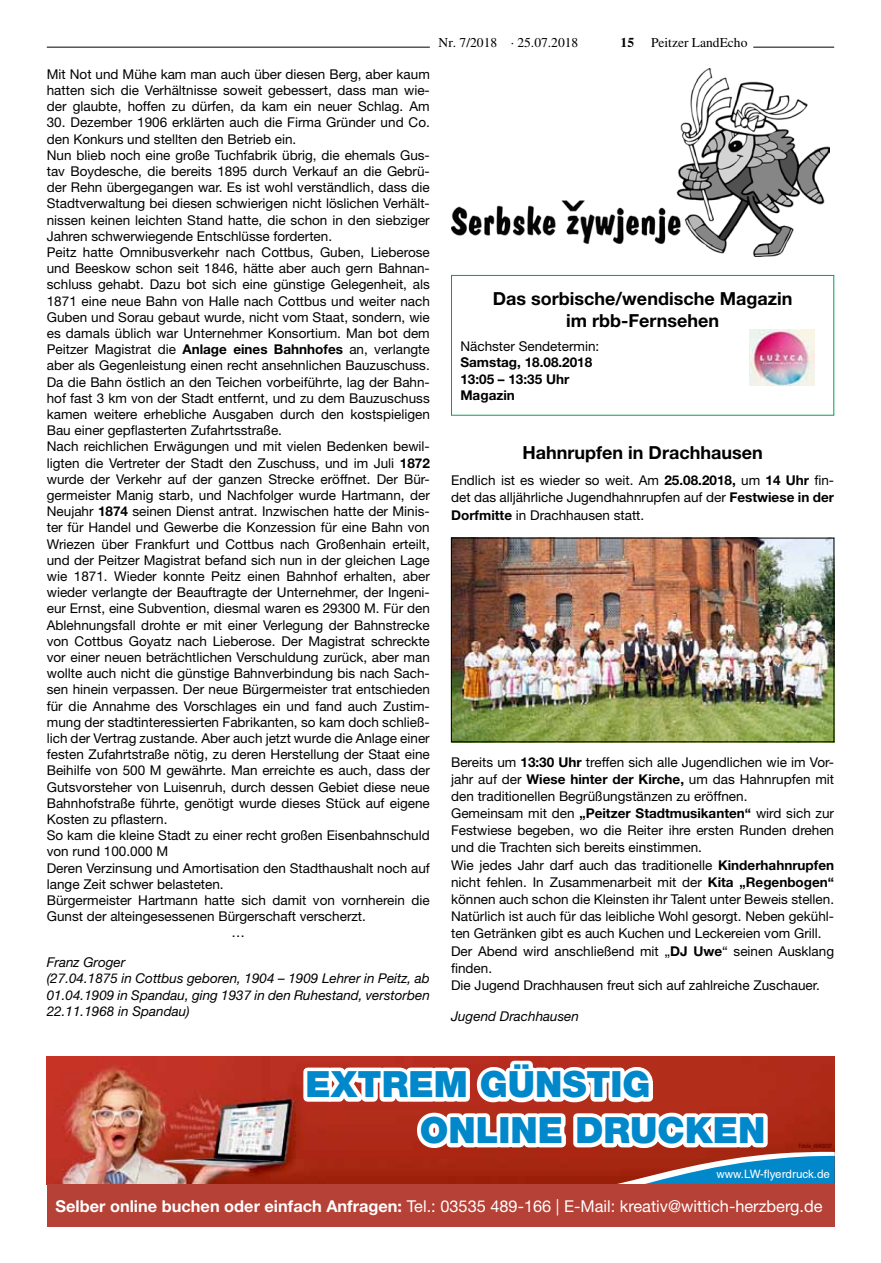
<style>
.page{position:relative;width:881px;height:1263px;background:#fff}
.page>*{position:absolute;margin:0;border:0;box-sizing:border-box;transform-origin:0 0}
.t1{font:900 36px/45.8px "Helvetica Neue LT Com";color:#0088ca}
.t2{font:700 18px/21.6px "Helvetica Neue LT";color:#000;text-align:center}
.t3{font:16.35px "Helvetica Neue LT";color:#fff}
.t4{font:13.5px/17.2px "Helvetica Neue LT";color:#000;text-align:justify}
.t5{font:italic 13.5px/16.2px "Helvetica Neue LT";color:#000}
.t6{font:700 13.5px/16.2px "Helvetica Neue LT";color:#000}
.t7{font:13.5px "Times LT";color:#000}
.t8{font:11.55px "Helvetica";color:#fff}
.t9{font:500 condensed 6px "Helvetica Neue LT Com";color:#680000;scale:.8 1}
.s1{font-weight:700}
</style>
<div class="page">
<hr style="left:753px;top:47px;width:80px;height:1px;background:#000">
<hr style="left:47px;top:47px;width:382px;height:1px;background:#000">
<img style="left:451px;top:68px;width:378px;height:188px">
<div style="left:451px;top:275px;width:382px;height:141px;border:1px solid #00a158"></div>
<img style="left:453px;top:540px;width:378px;height:200px">
<div style="left:451px;top:538px;width:382px;height:204px;border:1px solid #000"></div>
<img style="left:749px;top:330px;width:64px;height:55px">
<img style="left:47px;top:1057px;width:252px;height:127px">
<svg style="left:299px;top:1057px;width:534px;height:127px"></svg>
<div style="left:586px;top:1125px;width:5px;height:9px;background:#fff;border-radius:50%"></div>
<div style="left:47px;top:1184px;width:786px;height:43px;background:#b64137"></div>
<p class="t4" style="left:47px;top:66px;width:384px;line-height:16.2px">Mit Not und Mühe kam man auch über diesen Berg, aber kaum hatten sich die Verhältnisse soweit gebessert, dass man wie&shy;der glaubte, hoffen zu dürfen, da kam ein neuer Schlag. Am</p>
<p class="t4" style="left:47px;top:114px;width:384px">30. Dezember 1906 erklärten auch die Firma Gründer und Co.</p>
<p class="t4" style="left:47px;top:130px;width:251px">den Konkurs und stellten den Betrieb ein.</p>
<p class="t4" style="left:47px;top:146px;width:384px">Nun blieb noch eine große Tuchfabrik übrig, die ehemals Gus-</p>
<p class="t4" style="left:47px;top:162px;width:384px">tav Boydesche, die bereits 1895 durch Verkauf an die Gebrü-</p>
<p class="t4" style="left:47px;top:178px;width:384px">der Rehn übergegangen war. Es ist wohl verständlich, dass die</p>
<p class="t4" style="left:47px;top:195px;width:384px">Stadtverwaltung bei diesen schwierigen nicht löslichen Verhält-</p>
<p class="t4" style="left:47px;top:211px;width:384px">nissen keinen leichten Stand hatte, die schon in den siebziger</p>
<p class="t4" style="left:47px;top:227px;width:287px">Jahren schwerwiegende Entschlüsse forderten.</p>
<p class="t4" style="left:47px;top:243px;width:384px">Peitz hatte Omnibusverkehr nach Cottbus, Guben, Lieberose</p>
<p class="t4" style="left:47px;top:259px;width:384px">und Beeskow schon seit 1846, hätte aber auch gern Bahnan-</p>
<p class="t4" style="left:47px;top:276px;width:384px">schluss gehabt. Dazu bot sich eine günstige Gelegenheit, als</p>
<p class="t4" style="left:47px;top:292px;width:384px">1871 eine neue Bahn von Halle nach Cottbus und weiter nach</p>
<p class="t4" style="left:47px;top:308px;width:384px">Guben und Sorau gebaut wurde, nicht vom Staat, sondern, wie</p>
<p class="t4" style="left:47px;top:324px;width:384px">es damals üblich war Unternehmer Konsortium. Man bot dem</p>
<p class="t4" style="left:47px;top:340px;width:384px">Peitzer Magistrat die <span class="s1">Anlage eines Bahnhofes</span> an, verlangte</p>
<p class="t4" style="left:47px;top:357px;width:384px">aber als Gegenleistung einen recht ansehnlichen Bauzuschuss.</p>
<p class="t4" style="left:47px;top:373px;width:384px">Da die Bahn östlich an den Teichen vorbeiführte, lag der Bahn-</p>
<p class="t4" style="left:47px;top:389px;width:384px">hof fast 3 km von der Stadt entfernt, und zu dem Bauzuschuss</p>
<p class="t4" style="left:47px;top:405px;width:384px">kamen weitere erhebliche Ausgaben durch den kostspieligen</p>
<p class="t4" style="left:47px;top:421px;width:237px">Bau einer gepflasterten Zufahrtsstraße.</p>
<p class="t4" style="left:47px;top:438px;width:384px">Nach reichlichen Erwägungen und mit vielen Bedenken bewil-</p>
<p class="t4" style="left:47px;top:454px;width:384px">ligten die Vertreter der Stadt den Zuschuss, und im Juli <span class="s1">1872</span></p>
<p class="t4" style="left:47px;top:470px;width:384px">wurde der Verkehr auf der ganzen Strecke eröffnet. Der Bür-</p>
<p class="t4" style="left:47px;top:486px;width:384px">germeister Manig starb, und Nachfolger wurde Hartmann, der</p>
<p class="t4" style="left:47px;top:502px;width:384px">Neujahr <span class="s1">1874</span> seinen Dienst antrat. Inzwischen hatte der Minis-</p>
<p class="t4" style="left:47px;top:519px;width:384px">ter für Handel und Gewerbe die Konzession für eine Bahn von</p>
<p class="t4" style="left:47px;top:535px;width:384px">Wriezen über Frankfurt und Cottbus nach Großenhain erteilt,</p>
<p class="t4" style="left:47px;top:551px;width:384px">und der Peitzer Magistrat befand sich nun in der gleichen Lage</p>
<p class="t4" style="left:47px;top:567px;width:384px">wie 1871. Wieder konnte Peitz einen Bahnhof erhalten, aber</p>
<p class="t4" style="left:47px;top:583px;width:384px">wieder verlangte der Beauftragte der Unternehmer, der Ingeni-</p>
<p class="t4" style="left:47px;top:600px;width:384px">eur Ernst, eine Subvention, diesmal waren es 29300 M. Für den</p>
<p class="t4" style="left:47px;top:616px;width:384px">Ablehnungsfall drohte er mit einer Verlegung der Bahnstrecke</p>
<p class="t4" style="left:47px;top:632px;width:384px">von Cottbus Goyatz nach Lieberose. Der Magistrat schreckte</p>
<p class="t4" style="left:47px;top:648px;width:384px">vor einer neuen beträchtlichen Verschuldung zurück, aber man</p>
<p class="t4" style="left:47px;top:664px;width:384px">wollte auch nicht die günstige Bahnverbindung bis nach Sach-</p>
<p class="t4" style="left:47px;top:681px;width:384px">sen hinein verpassen. Der neue Bürgermeister trat entschieden</p>
<p class="t4" style="left:47px;top:697px;width:384px">für die Annahme des Vorschlages ein und fand auch Zustim-</p>
<p class="t4" style="left:47px;top:713px;width:384px">mung der stadtinteressierten Fabrikanten, so kam doch schließ-</p>
<p class="t4" style="left:47px;top:729px;width:384px">lich der Vertrag zustande. Aber auch jetzt wurde die Anlage einer</p>
<p class="t4" style="left:47px;top:745px;width:384px">festen Zufahrtstraße nötig, zu deren Herstellung der Staat eine</p>
<p class="t4" style="left:47px;top:762px;width:384px">Beihilfe von 500 M gewährte. Man erreichte es auch, dass der</p>
<p class="t4" style="left:47px;top:778px;width:384px">Gutsvorsteher von Luisenruh, durch dessen Gebiet diese neue</p>
<p class="t4" style="left:47px;top:794px;width:384px">Bahnhofstraße führte, genötigt wurde dieses Stück auf eigene</p>
<p class="t4" style="left:47px;top:810px;width:122px">Kosten zu pflastern.</p>
<p class="t4" style="left:47px;top:826px;width:384px">So kam die kleine Stadt zu einer recht großen Eisenbahnschuld</p>
<p class="t4" style="left:47px;top:843px;width:123px">von rund 100.000 M</p>
<p class="t4" style="left:47px;top:859px;width:384px">Deren Verzinsung und Amortisation den Stadthaushalt noch auf</p>
<p class="t4" style="left:47px;top:875px;width:178px">lange Zeit schwer belasteten.</p>
<p class="t4" style="left:47px;top:891px;width:384px">Bürgermeister Hartmann hatte sich damit von vornherein die</p>
<p class="t4" style="left:47px;top:907px;width:320px">Gunst der alteingesessenen Bürgerschaft verscherzt.</p>
<p class="t4" style="left:231px;top:924px;width:15px">…</p>
<p class="t5" style="left:47px;top:954px;width:384px">Franz Groger<br>(27.04.1875 in Cottbus geboren, 1904 – 1909 Lehrer in Peitz, ab 01.04.1909 in Spandau, ging 1937 in den Ruhestand, verstorben 22.11.1968 in Spandau)</p>
<p class="t7" style="left:438px;top:34px;width:141px">Nr. 7/2018 · 25.07.2018</p>
<p class="t7" style="left:620px;top:34px;width:128px"><span class="s1">15</span> Peitzer LandEcho</p>
<h2 class="t2" style="left:492px;top:287px;width:301px">Das sorbische/wendische Magazin im rbb-Fernsehen</h2>
<p class="t4" style="left:460px;top:338px;width:140px">Nächster Sendetermin:</p>
<p class="t6" style="left:460px;top:354px;width:133px">Samstag, 18.08.2018<br>13:05 – 13:35 Uhr<br>Magazin</p>
<h2 class="t2" style="left:522px;top:442px;width:242px">Hahnrupfen in Drachhausen</h2>
<p class="t4" style="left:451px;top:471px;width:384px">Endlich ist es wieder so weit. Am <span class="s1">25.08.2018,</span> um <span class="s1">14 Uhr</span> fin&shy;det das alljährliche Jugendhahnrupfen auf der <span class="s1">Festwiese in der Dorfmitte</span> in Drachhausen statt.</p>
<p class="t4" style="left:451px;top:753px;width:384px;text-align:left">Bereits um <span class="s1">13:30 Uhr</span> treffen sich alle Jugendlichen wie im Vor&shy;jahr auf der <span class="s1">Wiese hinter der Kirche,</span> um das Hahnrupfen mit den traditionellen Begrüßungstänzen zu eröffnen.<br>Gemeinsam mit den <span class="s1">„Peitzer Stadtmusikanten“</span> wird sich zur Festwiese begeben, wo die Reiter ihre ersten Runden drehen und die Trachten sich bereits einstimmen.<br>Wie jedes Jahr darf auch das traditionelle <span class="s1">Kinderhahnrupfen </span>nicht fehlen. In Zusammenarbeit mit der <span class="s1">Kita „Regenbogen“ </span>können auch schon die Kleinsten ihr Talent unter Beweis stellen.<br>Natürlich ist auch für das leibliche Wohl gesorgt. Neben gekühl&shy;ten Getränken gibt es auch Kuchen und Leckereien vom Grill.<br>Der Abend wird anschließend mit „<span class="s1">DJ Uwe</span>“ seinen Ausklang finden.<br>Die Jugend Drachhausen freut sich auf zahlreiche Zuschauer.</p>
<p class="t5" style="left:451px;top:1007px;width:129px">Jugend Drachhausen</p>
<h1 class="t1" style="left:420px;top:1061px;width:347px;text-indent:-114px">EXTREM GÜNSTIG<br>ONLINE DRUCKEN</h1>
<p class="t9" style="left:798px;top:1143px;width:43px">Fotolia_48409297</p>
<p class="t8" style="left:716px;top:1167px;width:115px">www.LW-flyerdruck.de</p>
<p class="t3" style="left:55px;top:1196px;width:768px"><span class="s1">Selber online buchen oder einfach Anfragen:</span> Tel.: 03535 489-166 | E-Mail: kreativ@wittich-herzberg.de</p>
</div>
